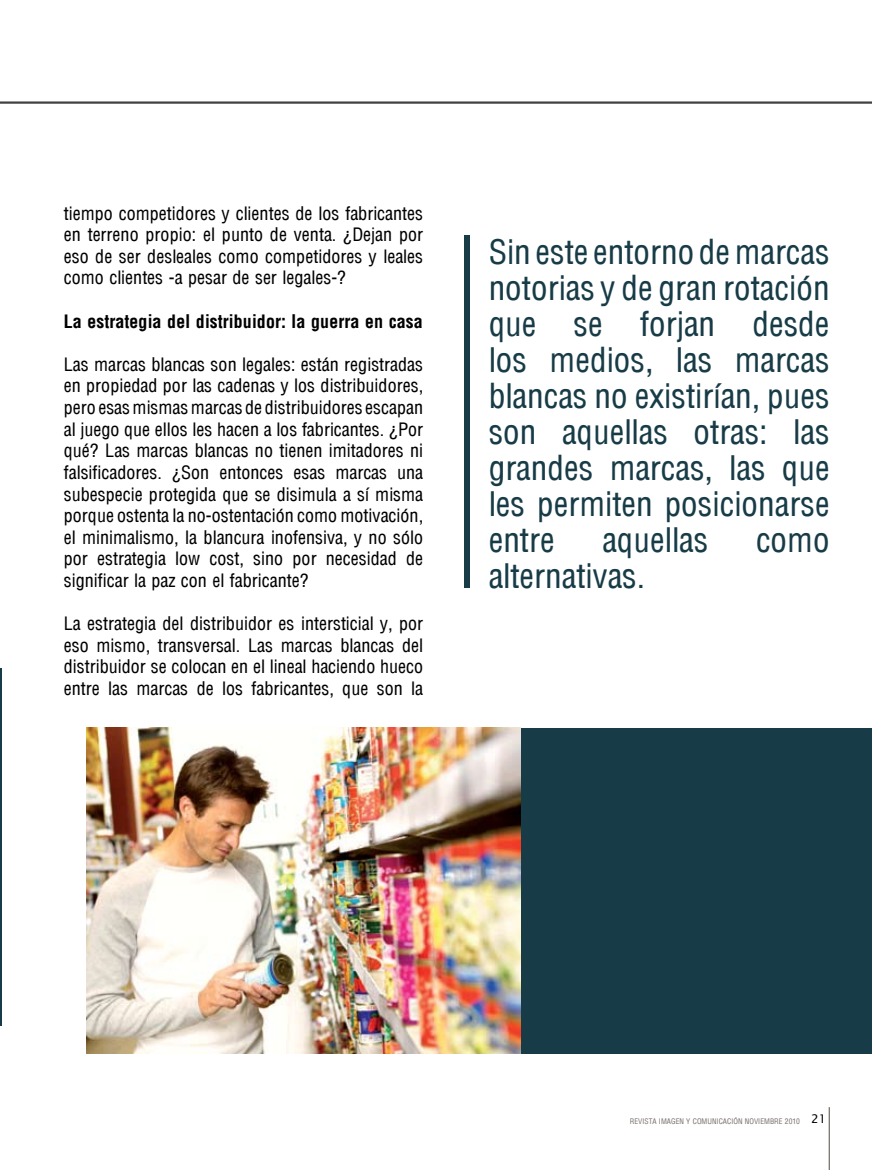
<style>
.page{position:relative;width:872px;height:1170px;background:#fff}
.page>*{position:absolute;margin:0;border:0;box-sizing:border-box;transform-origin:0 0}
.t1{font:33px/36px "Arena Condensed";color:#183c47;text-align:justify}
.t2{font:18px/21.6px "Arena Condensed";color:#000;text-align:justify}
.t3{font:700 18px "Arena Condensed";color:#000}
.t4{font:7.5px "Arena Condensed";color:#7a726f}
.s1{font-family:"Lucida Sans Unicode";font-size:12px;color:#000}
</style>
<div class="page">
<hr style="left:0;top:101px;width:872px;height:3px;background:#414142">
<div style="left:87px;top:728px;width:785px;height:325px;background:#183c47"></div>
<img style="left:87px;top:727px;width:434px;height:326px">
<div style="left:464px;top:235px;width:6px;height:352px;background:#183c47"></div>
<hr style="left:0;top:667px;width:1px;height:358px;background:#183c47">
<hr style="left:829px;top:1106px;width:1px;height:63px;background:#524a48">
<p class="t2" style="left:64px;top:202px;width:361px">tiempo competidores y clientes de los fabricantes en terreno propio: el punto de venta. ¿Dejan por eso de ser desleales como competidores y leales como clientes -a pesar de ser legales-?</p>
<p class="t3" style="left:64px;top:310px;width:360px">La estrategia del distribuidor: la guerra en casa</p>
<p class="t2" style="left:64px;top:353px;width:361px">Las marcas blancas son legales: están registradas en propiedad por las cadenas y los distribuidores, pero esas mismas marcas de distribuidores escapan al juego que ellos les hacen a los fabricantes. ¿Por qué? Las marcas blancas no tienen imitadores ni falsificadores. ¿Son entonces esas marcas una subespecie protegida que se disimula a sí misma porque ostenta la no-ostentación como motivación, el minimalismo, la blancura inofensiva, y no sólo por estrategia low cost, sino por necesidad de significar la paz con el fabricante?</p>
<p class="t2" style="left:64px;top:613px;width:361px">La estrategia del distribuidor es intersticial y, por eso mismo, transversal. Las marcas blancas del distribuidor se colocan en el lineal haciendo hueco entre las marcas de los fabricantes, que son la</p>
<h1 class="t1" style="left:488px;top:234px;width:342px">Sin este entorno de marcas notorias y de gran rotación que se forjan desde los medios, las marcas blancas no existirían, pues son aquellas otras: las grandes marcas, las que les permiten posicionarse entre</h1>
<h1 class="t1" style="left:602px;top:522px;width:107px">aquellas</h1>
<h1 class="t1" style="left:756px;top:522px;width:75px">como</h1>
<h1 class="t1" style="left:488px;top:558px;width:158px">alternativas.</h1>
<p class="t4" style="left:630px;top:1116px;width:198px">REVISTA IMAGEN Y COMUNICACIÓN NOVIEMBRE 2010 <span class="s1">21</span></p>
</div>
